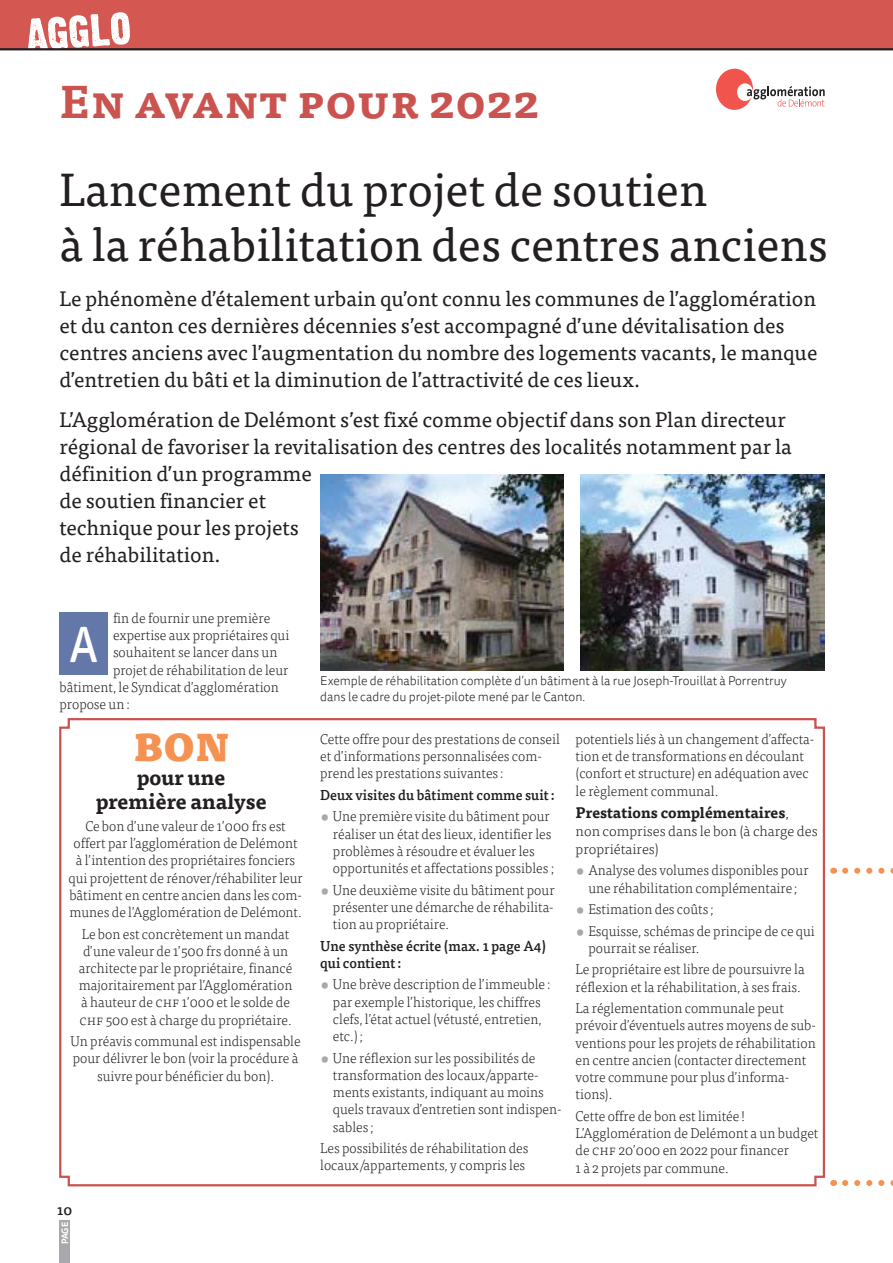
<style>
.page{position:relative;width:893px;height:1263px;background:#fff}
.page>*{position:absolute;margin:0;border:0;box-sizing:border-box;transform-origin:0 0}
.t1{font:500 49.5px "Tisa Sans Pro";color:#fff;scale:.85 1}
.t2{font:46.5px/54.9px "Tisa Pro";color:#231f20}
.t3{font:700 45.3px "Tisa Pro";color:#ca534f}
.t4{font:900 37.5px "Tisa Pro";color:#f59151}
.t5{font:21px/27px "Tisa Pro";color:#231f20}
.t6{font:700 21px/24px "Tisa Pro";color:#231f20;text-align:center}
.t7{font:700 15px "Tisa Pro";color:#231f20}
.t8{font:300 14.25px/17.2px "Tisa Pro";color:#231f20;scale:.95 1}
.t9{font:500 14.25px/17.2px "Tisa Pro";color:#231f20;scale:.95 1}
.t10{font:300 14.25px/18px "Tisa Pro";color:#231f20}
.t11{font:300 12.75px/16.5px "Tisa Sans Pro";color:#231f20}
.t12{font:700 9px "Tisa Sans Pro";color:#fff;scale:.95 1}
.s1{font-weight:900;color:#a7a9ac}
.s2{font-weight:300}
</style>
<div class="page">
<div style="left:60px;top:1220px;width:10px;height:43px;background:#a7a9ac"></div>
<svg style="left:845px;top:868px;width:48px;height:6px"></svg>
<div style="left:60px;top:613px;width:48px;height:62px;background:#6378a8"></div>
<svg style="left:59px;top:718px;width:767px;height:469px"></svg>
<svg style="left:845px;top:1180px;width:48px;height:6px"></svg>
<div style="left:0;top:0;width:893px;height:49px;background:#d45751"></div>
<svg style="left:28px;top:12px;width:102px;height:39px"></svg>
<svg style="left:716px;top:69px;width:109px;height:41px"></svg>
<hr style="left:0;top:48px;width:893px;height:2px;background:#231f20">
<img style="left:320px;top:475px;width:244px;height:195px">
<img style="left:581px;top:475px;width:244px;height:195px">
<p class="t3" style="left:60px;top:83px;width:482px">En avant pour 2022</p>
<p class="t2" style="left:60px;top:166px;width:770px">Lancement du projet de soutien<br>à la réhabilitation des centres anciens</p>
<p class="t5" style="left:60px;top:287px;width:759px">Le phénomène d’étalement urbain qu’ont connu les communes de l’agglomération et du canton ces dernières décennies s’est accompagné d’une dévitalisation des centres anciens avec l’augmentation du nombre des logements vacants, le manque d’entretien du bâti et la diminution de l’attractivité de ces lieux.</p>
<p class="t5" style="left:60px;top:408px;width:734px">L’Agglomération de Delémont s’est fixé comme objectif dans son Plan directeur régional de favoriser la revitalisation des centres des localités notamment par la définition d’un programme<br>de soutien financier et<br>technique pour les projets<br>de réhabilitation.</p>
<p class="t8" style="left:113px;top:610px;width:167px">fin de fournir une première</p>
<p class="t8" style="left:113px;top:628px;width:187px">expertise aux propriétaires qui</p>
<p class="t8" style="left:113px;top:645px;width:175px">souhaitent se lancer dans un</p>
<p class="t8" style="left:113px;top:662px;width:186px">projet de réhabilitation de leur</p>
<p class="t8" style="left:60px;top:679px;width:232px">bâtiment, le Syndicat d’agglomération</p>
<p class="t8" style="left:60px;top:697px;width:75px">propose un :</p>
<p class="t4" style="left:134px;top:726px;width:96px">BON</p>
<p class="t6" style="left:96px;top:768px;width:172px">pour une première analyse</p>
<p class="t8" style="left:69px;top:818px;width:248px;text-align:center">Ce bon d’une valeur de 1’000 frs est offert par l’agglomération de Delémont à l’intention des propriétaires fonciers qui projettent de rénover/réhabiliter leur bâtiment en centre ancien dans les com&shy;munes de l’Agglomération de Delémont.</p>
<p class="t8" style="left:79px;top:926px;width:226px">Le bon est concrètement un mandat d’une valeur de 1’500 frs donné à un architecte par le propriétaire, financé majoritairement par l’Agglomération à hauteur de chf 1’000 et le solde de chf 500 est à charge du propriétaire.</p>
<p class="t8" style="left:71px;top:1034px;width:244px;text-align:center">Un préavis communal est indispensable pour délivrer le bon (voir la procédure à suivre pour bénéficier du bon).</p>
<p class="t1" style="left:70px;top:610px;width:35px">A</p>
<p class="t9" style="left:57px;top:1203px;width:17px">10</p>
<p class="t12" style="left:58px;top:1244px;width:25px;rotate:-90deg">PAGE</p>
<p class="t11" style="left:320px;top:672px;width:468px">Exemple de réhabilitation complète d’un bâtiment à la rue Joseph-Trouillat à Porrentruy dans le cadre du projet-pilote mené par le Canton.</p>
<p class="t8" style="left:320px;top:732px;width:254px">Cette offre pour des prestations de conseil et d’informations personnalisées com&shy;prend les prestations suivantes :</p>
<p class="t9" style="left:320px;top:787px;width:248px">Deux visites du bâtiment comme suit :</p>
<p class="t8" style="left:333px;top:809px;width:234px;text-indent:-13px"><span class="s1">•</span> Une première visite du bâtiment pour réaliser un état des lieux, identifier les problèmes à résoudre et évaluer les opportunités et affectations possibles ;</p>
<p class="t8" style="left:333px;top:882px;width:235px;text-align:justify;text-indent:-13px"><span class="s1">•</span> Une deuxième visite du bâtiment pour présenter une démarche de réhabilita&shy;tion au propriétaire.</p>
<p class="t9" style="left:320px;top:938px;width:239px">Une synthèse écrite (max. 1 page A4) qui contient :</p>
<p class="t8" style="left:333px;top:977px;width:230px;text-indent:-13px"><span class="s1">•</span> Une brève description de l’immeuble : par exemple l’historique, les chiffres clefs, l’état actuel (vétusté, entretien, etc.) ;</p>
<p class="t8" style="left:333px;top:1050px;width:242px;text-indent:-13px"><span class="s1">•</span> Une réflexion sur les possibilités de transformation des locaux/apparte&shy;ments existants, indiquant au moins quels travaux d’entretien sont indispen&shy;sables ;</p>
<p class="t8" style="left:320px;top:1141px;width:221px">Les possibilités de réhabilitation des locaux/appartements, y compris les</p>
<p class="t8" style="left:576px;top:732px;width:253px">potentiels liés à un changement d’affecta&shy;tion et de transformations en découlant (confort et structure) en adéquation avec le règlement communal.</p>
<p class="t7" style="left:576px;top:806px;width:215px">Prestations complémentaires<span class="s2">,</span></p>
<p class="t10" style="left:576px;top:823px;width:244px">non comprises dans le bon (à charge des propriétaires)</p>
<p class="t8" style="left:576px;top:863px;width:247px;text-align:center"><span class="s1">•</span> Analyse des volumes disponibles pour une réhabilitation complémentaire ;</p>
<p class="t8" style="left:576px;top:902px;width:147px"><span class="s1">•</span> Estimation des coûts ;</p>
<p class="t8" style="left:588px;top:923px;width:240px;text-indent:-13px"><span class="s1">•</span> Esquisse, schémas de principe de ce qui pourrait se réaliser.</p>
<p class="t8" style="left:576px;top:962px;width:242px">Le propriétaire est libre de poursuivre la réflexion et la réhabilitation, à ses frais.</p>
<p class="t8" style="left:576px;top:1001px;width:254px">La réglementation communale peut prévoir d’éventuels autres moyens de sub&shy;ventions pour les projets de réhabilitation en centre ancien (contacter directement votre commune pour plus d’informa&shy;tions).</p>
<p class="t8" style="left:576px;top:1108px;width:257px">Cette offre de bon est limitée !<br>L’Agglomération de Delémont a un budget de chf 20’000 en 2022 pour financer<br>1 à 2 projets par commune.</p>
</div>
